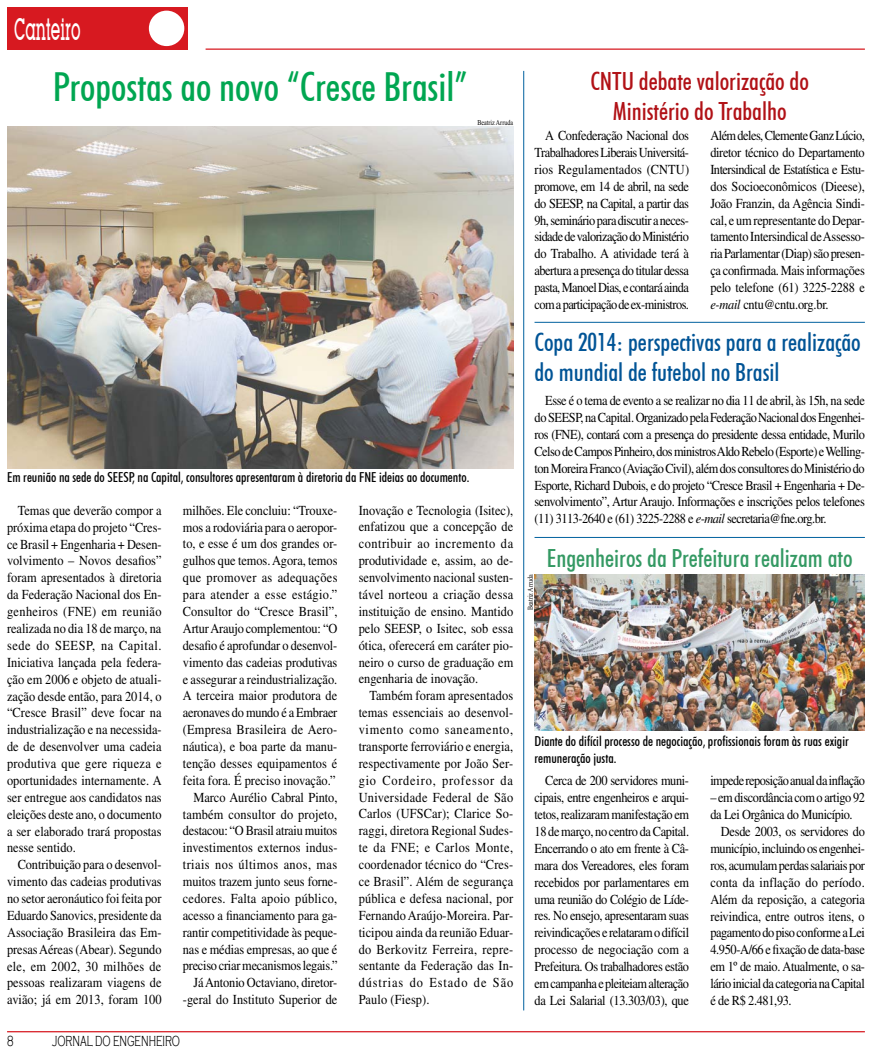
<style>
.page{position:relative;width:872px;height:1053px;background:#fff}
.page>*{position:absolute;margin:0;border:0;box-sizing:border-box;transform-origin:0 0}
.t1{font:500 condensed 40px "Futura BT";color:#00a651}
.t2{font:500 30px "Lubalin Graph IT Cby BT";color:#fff;scale:.5 1}
.t3{font:500 condensed 25px/30px "Futura BT";color:#005496}
.t4{font:500 condensed 25px/30px "Futura BT";color:#b11116;text-align:center}
.t5{font:500 condensed 25px "Futura BT";color:#349963}
.t6{font:300 15px "Copperplate Gothic";color:#000;scale:.6 1}
.t7{font:13.75px/16.9px "Times";letter-spacing:-.01em;color:#000;text-align:justify;scale:.9 1}
.t8{font:500 condensed 13.75px/16.5px "Futura BT";color:#000}
.t9{font:13.75px "Times";letter-spacing:-.03em;color:#000;scale:.9 1}
.t10{font:13.75px "Times";letter-spacing:-.035em;color:#000;scale:.9 1}
.t11{font:13.75px "Times";letter-spacing:-.04em;color:#000;scale:.9 1}
.t12{font:13.75px "Times";letter-spacing:.01em;color:#000;scale:.9 1}
.t13{font:7.5px "Times New Roman";color:#000;scale:.8 1}
.s1{font-style:italic}
</style>
<div class="page">
<div style="left:7px;top:7px;width:181px;height:43px;background:#d71920"></div>
<div style="left:149px;top:11px;width:35px;height:35px;background:#fff;border-radius:50%"></div>
<hr style="left:206px;top:48px;width:659px;height:2px;background:#d71920">
<hr style="left:7px;top:1030px;width:858px;height:2px;background:#d71920">
<hr style="left:523px;top:71px;width:1px;height:939px;background:#00619e">
<hr style="left:534px;top:322px;width:331px;height:1px;background:#00619e">
<hr style="left:534px;top:537px;width:331px;height:1px;background:#00619e">
<img style="left:7px;top:126px;width:506px;height:342px">
<img style="left:534px;top:574px;width:331px;height:156px">
<h2 class="t2" style="left:14px;top:11px;width:134px">Canteiro</h2>
<h1 class="t1" style="left:53px;top:63px;width:416px">Propostas ao novo “Cresce Brasil”</h1>
<p class="t13" style="left:477px;top:118px;width:46px">Beatriz Arruda</p>
<p class="t8" style="left:7px;top:468px;width:464px">Em reunião na sede do SEESP, na Capital, consultores apresentaram à diretoria da FNE ideias ao documento.</p>
<p class="t7" style="left:7px;top:501px;width:173px;text-indent:11px">Temas que deverão compor a próxima etapa do projeto “Cres&shy;ce Brasil + Engenharia + Desen&shy;volvimento – Novos desafios” foram apresentados à diretoria da Federação Nacional dos En&shy;genheiros (FNE) em reunião realizada no dia 18 de março, na sede do SEESP, na Capital.<br>Iniciativa lançada pela federa&shy;ção em 2006 e objeto de atuali&shy;zação desde então, para 2014, o “Cresce Brasil” deve focar na industrialização e na necessida&shy;de de desenvolver uma cadeia produtiva que gere riqueza e oportunidades internamente. A ser entregue aos candidatos nas eleições deste ano, o documento a ser elaborado trará propostas nesse sentido.</p>
<p class="t7" style="left:7px;top:856px;width:173px;text-indent:11px">Contribuição para o desenvol&shy;vimento das cadeias produtivas no setor aeronáutico foi feita por Eduardo Sanovics, presidente da Associação Brasileira das Em&shy;presas Aéreas (Abear). Segundo ele, em 2002, 30 milhões de pessoas realizaram viagens de avião; já em 2013, foram 100</p>
<p class="t7" style="left:183px;top:501px;width:173px;text-align:right">milhões. Ele concluiu: “Trouxe&shy;mos a rodoviária para o aeropor&shy;to, e esse é um dos grandes or&shy;gulhos que temos. Agora, temos que promover as adequações para atender a esse estágio.”<br>Consultor do “Cresce Brasil”,<br>Artur Araujo complementou: “O desafio é aprofundar o desenvol&shy;vimento das cadeias produtivas e assegurar a reindustrialização.<br>A terceira maior produtora de aeronaves do mundo é a Embraer (Empresa Brasileira de Aero&shy;náutica), e boa parte da manu&shy;tenção desses equipamentos é feita fora. É preciso inovação.”<br>Marco Aurélio Cabral Pinto, também consultor do projeto, destacou: “O Brasil atraiu muitos investimentos externos indus&shy;triais nos últimos anos, mas muitos trazem junto seus forne&shy;cedores. Falta apoio público, acesso a financiamento para ga&shy;rantir competitividade às peque&shy;nas e médias empresas, ao que é preciso criar mecanismos legais.”<br>Já Antonio Octaviano, diretor--geral do Instituto Superior de</p>
<p class="t7" style="left:359px;top:501px;width:173px">Inovação e Tecnologia (Isitec), enfatizou que a concepção de contribuir ao incremento da produtividade e, assim, ao de&shy;senvolvimento nacional susten&shy;tável norteou a criação dessa instituição de ensino. Mantido pelo SEESP, o Isitec, sob essa ótica, oferecerá em caráter pio&shy;neiro o curso de graduação em engenharia de inovação.</p>
<p class="t7" style="left:359px;top:687px;width:173px;text-indent:11px">Também foram apresentados temas essenciais ao desenvol&shy;vimento como saneamento, transporte ferroviário e energia, respectivamente por João Ser&shy;gio Cordeiro, professor da Universidade Federal de São Carlos (UFSCar); Clarice So&shy;raggi, diretora Regional Sudes&shy;te da FNE; e Carlos Monte, coordenador técnico do “Cres&shy;ce Brasil”. Além de segurança pública e defesa nacional, por Fernando Araújo-Moreira. Par&shy;ticipou ainda da reunião Eduar&shy;do Berkovitz Ferreira, repre&shy;sentante da Federação das In&shy;dústrias do Estado de São Paulo (Fiesp).</p>
<p class="t6" style="left:7px;top:1032px;width:12px">8</p>
<p class="t6" style="left:52px;top:1032px;width:215px">JORNAL DO ENGENHEIRO</p>
<h3 class="t4" style="left:590px;top:66px;width:220px">CNTU debate valorização do<br>Ministério do Trabalho</h3>
<p class="t7" style="left:534px;top:127px;width:173px;text-indent:11px">A Confederação Nacional dos Trabalhadores Liberais Universitá&shy;rios Regulamentados (CNTU) promove, em 14 de abril, na sede do SEESP, na Capital, a partir das 9h, seminário para discutir a neces&shy;sidade de valorização do Ministério do Trabalho. A atividade terá à abertura a presença do titular dessa pasta, Manoel Dias, e contará ainda com a participação de ex-ministros.</p>
<p class="t7" style="left:710px;top:127px;width:173px">Além deles, Clemente Ganz Lúcio, diretor técnico do Departamento Intersindical de Estatística e Estu&shy;dos Socioeconômicos (Dieese), João Franzin, da Agência Sindi&shy;cal, e um representante do Depar&shy;tamento Intersindical de Assesso&shy;ria Parlamentar (Diap) são presen&shy;ça confirmada. Mais informações pelo telefone (61) 3225-2288 e <span class="s1">e-mail</span> cntu@cntu.org.br.</p>
<h3 class="t3" style="left:534px;top:327px;width:328px">Copa 2014: perspectivas para a realização do mundial de futebol no Brasil</h3>
<p class="t7" style="left:534px;top:392px;width:368px;text-indent:11px">Esse é o tema de evento a se realizar no dia 11 de abril, às 15h, na sede do SEESP, na Capital. Organizado pela Federação Nacional dos Engenhei&shy;ros (FNE), contará com a presença do presidente dessa entidade, Murilo Celso de Campos Pinheiro, dos ministros Aldo Rebelo (Esporte) e Welling&shy;ton Moreira Franco (Aviação Civil), além dos consultores do Ministério do Esporte, Richard Dubois, e do projeto “Cresce Brasil + Engenharia + De&shy;senvolvimento”, Artur Araujo. Informações e inscrições pelos telefones (11) 3113-2640 e (61) 3225-2288 e <span class="s1">e-mail</span> secretaria@fne.org.br.</p>
<p class="t13" style="left:526px;top:610px;width:46px;rotate:-90deg">Beatriz Arruda</p>
<h3 class="t5" style="left:547px;top:542px;width:307px">Engenheiros da Prefeitura realizam ato</h3>
<p class="t8" style="left:534px;top:732px;width:316px">Diante do difícil processo de negociação, profissionais foram às ruas exigir remuneração justa.</p>
<p class="t7" style="left:534px;top:772px;width:173px;text-indent:11px">Cerca de 200 servidores muni&shy;cipais, entre engenheiros e arqui&shy;tetos, realizaram manifestação em 18 de março, no centro da Capital.<br>Encerrando o ato em frente à Câ&shy;mara dos Vereadores, eles foram recebidos por parlamentares em uma reunião do Colégio de Líde&shy;res. No ensejo, apresentaram suas reivindicações e relataram o difícil processo de negociação com a Prefeitura. Os trabalhadores estão em campanha e pleiteiam alteração da Lei Salarial (13.303/03), que</p>
<p class="t11" style="left:710px;top:773px;width:173px">impede reposição anual da inflação</p>
<p class="t9" style="left:710px;top:789px;width:173px">– em discordância com o artigo 92</p>
<p class="t9" style="left:710px;top:806px;width:160px">da Lei Orgânica do Município.</p>
<p class="t7" style="left:721px;top:822px;width:161px">Desde 2003, os servidores do</p>
<p class="t9" style="left:710px;top:840px;width:173px">município, incluindo os engenhei-</p>
<p class="t10" style="left:710px;top:857px;width:173px">ros, acumulam perdas salariais por</p>
<p class="t12" style="left:710px;top:874px;width:173px">conta da inflação do período.</p>
<p class="t7" style="left:710px;top:890px;width:173px">Além da reposição, a categoria</p>
<p class="t7" style="left:710px;top:907px;width:173px">reivindica, entre outros itens, o</p>
<p class="t10" style="left:710px;top:924px;width:173px">pagamento do piso conforme a Lei</p>
<p class="t9" style="left:710px;top:941px;width:173px">4.950-A/66 e fixação de data-base</p>
<p class="t9" style="left:710px;top:958px;width:173px">em 1º de maio. Atualmente, o sa-</p>
<p class="t10" style="left:710px;top:975px;width:173px">lário inicial da categoria na Capital</p>
<p class="t7" style="left:710px;top:991px;width:92px">é de R$ 2.481,93.</p>
</div>
